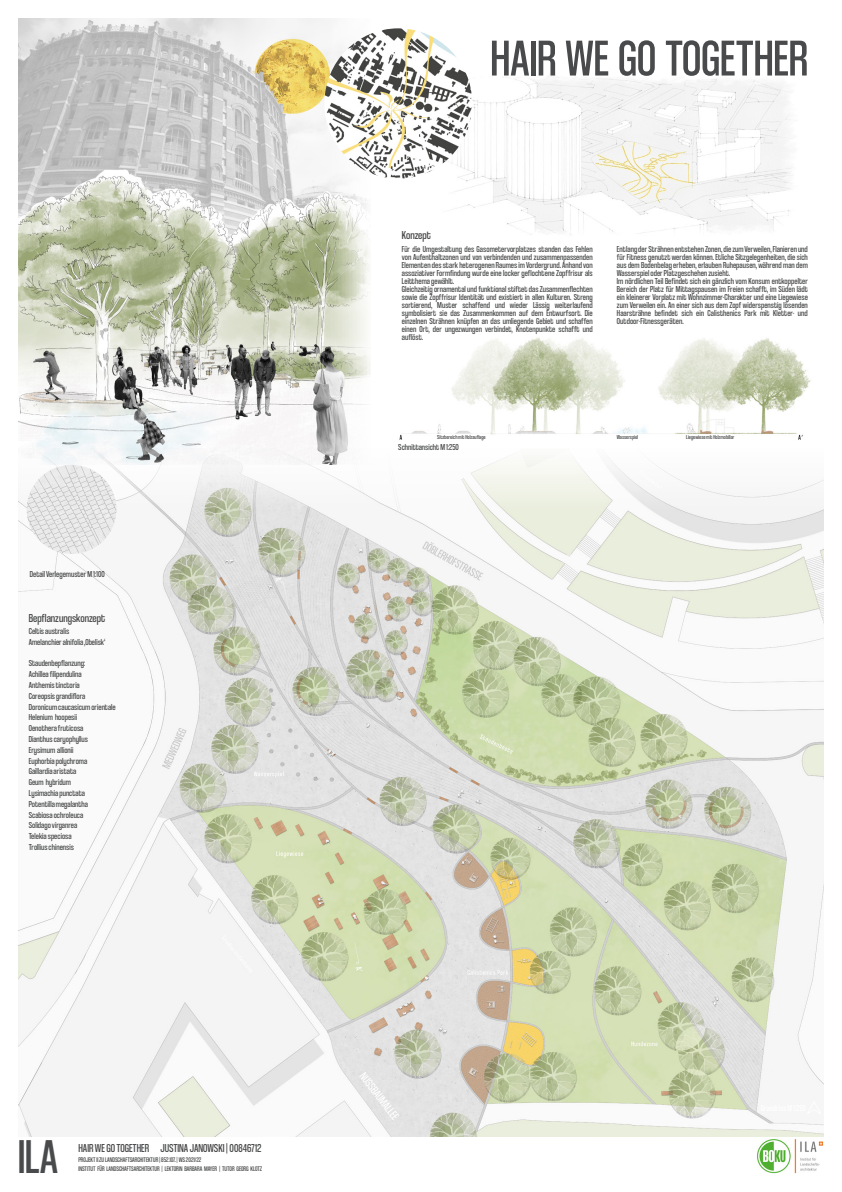
<style>
.page{position:relative;width:842px;height:1192px;background:#fff}
.page>*{position:absolute;margin:0;border:0;box-sizing:border-box;transform-origin:0 0}
.t1{font:52.5px "Coolvetica Condensed Rg";color:#494a4b}
.t2{font:49.5px "Coolvetica Condensed Rg";color:#494a4b}
.t3{font:12px "Coolvetica Condensed Rg";color:#494a4b}
.t4{font:9px/8px "Coolvetica Condensed Rg";color:#494a4b;text-align:justify}
.t5{font:7px "Coolvetica Condensed Rg";color:#494a4b}
.t6{font:6px "Coolvetica Condensed Rg";color:#494a4b}
</style>
<div class="page">
<img style="left:18px;top:18px;width:352px;height:431px">
<img style="left:757px;top:1139px;width:67px;height:35px">
<img style="left:18px;top:449px;width:806px;height:688px">
<svg style="left:808px;top:1101px;width:13px;height:13px"></svg>
<img style="left:27px;top:465px;width:89px;height:89px">
<img style="left:399px;top:337px;width:412px;height:103px">
<img style="left:455px;top:76px;width:336px;height:159px">
<img style="left:324px;top:28px;width:148px;height:151px">
<p class="t4" style="left:30px;top:570px;width:76px">Detail Verlegemuster M 1:100</p>
<p class="t3" style="left:29px;top:610px;width:78px">Bepflanzungskonzept</p>
<p class="t4" style="left:29px;top:627px;width:42px">Celtis australis</p>
<p class="t4" style="left:29px;top:638px;width:78px">Amelanchier alnifolia ‚Obelisk‘</p>
<p class="t4" style="left:29px;top:659px;width:58px">Staudenbepflanzung:</p>
<p class="t4" style="left:29px;top:670px;width:54px">Achillea filipendulina</p>
<p class="t4" style="left:29px;top:681px;width:53px">Anthemis tinctoria</p>
<p class="t4" style="left:29px;top:692px;width:58px">Coreopsis grandiflora</p>
<p class="t4" style="left:29px;top:702px;width:88px">Doronicum caucasicum orientale</p>
<p class="t4" style="left:29px;top:713px;width:50px">Helenium hoopesii</p>
<p class="t4" style="left:29px;top:724px;width:56px">Oenothera fruticosa</p>
<p class="t4" style="left:29px;top:735px;width:61px">Dianthus caryophyllus</p>
<p class="t4" style="left:29px;top:746px;width:46px">Erysimum allionii</p>
<p class="t4" style="left:29px;top:756px;width:60px">Euphorbia polychroma</p>
<p class="t4" style="left:29px;top:767px;width:49px">Gaillardia aristata</p>
<p class="t4" style="left:29px;top:778px;width:44px">Geum hybridum</p>
<p class="t4" style="left:29px;top:789px;width:58px">Lysimachia punctata</p>
<p class="t4" style="left:29px;top:800px;width:61px">Potentilla megalantha</p>
<p class="t4" style="left:29px;top:810px;width:56px">Scabiosa ochroleuca</p>
<p class="t4" style="left:29px;top:821px;width:50px">Solidago virganrea</p>
<p class="t4" style="left:29px;top:832px;width:44px">Telekia speciosa</p>
<p class="t4" style="left:29px;top:843px;width:47px">Trollius chinensis</p>
<p class="t2" style="left:18px;top:1125px;width:42px">ILA</p>
<p class="t3" style="left:78px;top:1141px;width:185px">HAIR WE GO TOGETHER JUSTINA JANOWSKI | 00846712</p>
<p class="t5" style="left:78px;top:1155px;width:124px">PROJEKT II ZU LANDSCHAFTSARCHITEKTUR | 852.107. | WS 2021/22</p>
<p class="t5" style="left:78px;top:1164px;width:185px">INSTITUT FÜR LANDSCHAFTSARCHITEKTUR | LEKTORIN BARBARA MAYER | TUTOR GEORG KLOTZ</p>
<p class="t1" style="left:490px;top:25px;width:319px">HAIR WE GO TOGETHER</p>
<p class="t3" style="left:402px;top:227px;width:31px">Konzept</p>
<p class="t4" style="left:402px;top:244px;width:192px">Für die Umgestaltung des Gasometervorplatzes standen das Fehlen von Aufenthaltzonen und von verbindenden und zusammenpassenden Elementen des stark heterogenen Raumes im Vordergrund. Anhand von assoziativer Formfindung wurde eine locker geflochtene Zopffrisur als Leitthema gewählt.</p>
<p class="t4" style="left:402px;top:284px;width:192px">Gleichzeitig ornamental und funktional stiftet das Zusammenflechten sowie die Zopffrisur Identität und existiert in allen Kulturen. Streng sortierend, Muster schaffend und wieder Lässig weiterlaufend symbolisiert sie das Zusammenkommen auf dem Entwurfsort. Die einzelnen Strähnen knüpfen an das umliegende Gebiet und schaffen einen Ort, der ungezwungen verbindet, Knotenpunkte schafft und auflöst.</p>
<p class="t4" style="left:617px;top:244px;width:192px">Entlang der Strähnen entstehen Zonen, die zum Verweilen, Flanieren und für Fitness genutzt werden können. Etliche Sitzgelegenheiten, die sich aus dem Bodenbelag erheben, erlauben Ruhepausen, während man dem Wasserspiel oder Platzgeschehen zusieht.</p>
<p class="t4" style="left:617px;top:276px;width:192px">Im nördlichen Teil Befindet sich ein gänzlich vom Konsum entkoppelter Bereich der Platz für Mittagspausen im Freien schafft, im Süden lädt ein kleinerer Vorplatz mit Wohnzimmer-Charakter und eine Liegewiese zum Verweilen ein. An einer sich aus dem Zopf widerspenstig lösenden Haarsträhne befindet sich ein Calisthenics Park mit Kletter- und Outdoor-Fitnessgeräten.</p>
<p class="t6" style="left:437px;top:433px;width:50px">Sitzbereich mit Holzauflage</p>
<p class="t6" style="left:617px;top:433px;width:23px">Wasserspiel</p>
<p class="t6" style="left:686px;top:433px;width:50px">Liegewiese mit Holzmobiliar</p>
<p class="t4" style="left:398px;top:443px;width:62px">Schnittansicht M 1:250</p>
</div>
